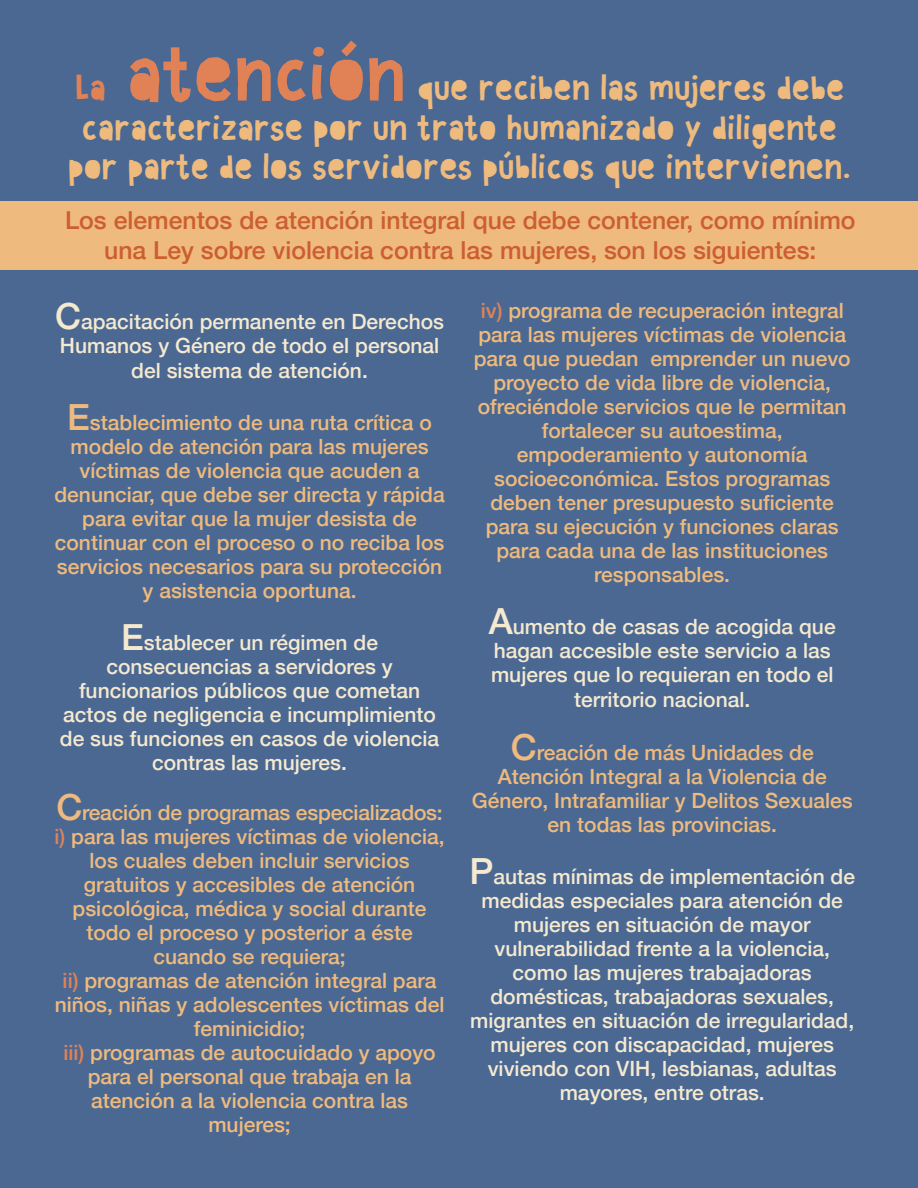
<style>
.page{position:relative;width:918px;height:1188px;background:#4a6892}
.page>*{position:absolute;margin:0;border:0;box-sizing:border-box;transform-origin:0 0}
.t1{font:33px/39.6px "Paperland";color:#efba7d;text-align:center}
.t2{font:500 24.75px/29.7px "Helvetica Neue";color:#cc5e31;text-align:center}
.t3{font:500 21px/24px "Helvetica Neue";color:#efba7d;text-align:center}
.t4{font:500 21px/24px "Helvetica Neue";color:#f5e9d0;text-align:center}
.s1{color:#e18256}
.s2{font-size:72px;color:#e18256}
.s3{font-size:36px}
</style>
<div class="page">
<div style="left:0;top:201px;width:918px;height:69px;background:#efba7d"></div>
<h1 class="t1" style="left:69px;top:67px;width:784px"><span class="s1">La</span> <span class="s2">atención</span> que reciben las mujeres debe caracterizarse por un trato humanizado y diligente por parte de los servidores públicos que intervienen.</h1>
<p class="t2" style="left:65px;top:203px;width:792px">Los elementos de atención integral que debe contener, como mínimo una Ley sobre violencia contra las mujeres, son los siguientes:</p>
<p class="t4" style="left:55px;top:307px;width:390px;line-height:24.6px"><span class="s3">C</span>apacitación permanente en Derechos<br>Humanos y Género de todo el personal del sistema de atención.</p>
<p class="t3" style="left:54px;top:409px;width:392px"><span class="s3">E</span>stablecimiento de una ruta crítica o modelo de atención para las mujeres víctimas de violencia que acuden a denunciar, que debe ser directa y rápida para evitar que la mujer desista de continuar con el proceso o no reciba los servicios necesarios para su protección y asistencia oportuna.</p>
<p class="t4" style="left:60px;top:629px;width:381px"><span class="s3">E</span>stablecer un régimen de consecuencias a servidores y funcionarios públicos que cometan actos de negligencia e incumplimiento de sus funciones en casos de violencia contras las mujeres.</p>
<p class="t3" style="left:54px;top:798px;width:392px"><span class="s3">C</span>reación de programas especializados: <span class="s1">i)</span> para las mujeres víctimas de violencia, los cuales deben incluir servicios gratuitos y accesibles de atención psicológica, médica y social durante todo el proceso y posterior a éste cuando se requiera;<br><span class="s1">ii)</span> programas de atención integral para niños, niñas y adolescentes víctimas del feminicidio;<br><span class="s1">iii)</span> programas de autocuidado y apoyo para el personal que trabaja en la atención a la violencia contra las mujeres;</p>
<p class="t3" style="left:474px;top:297px;width:378px"><span class="s1">iv)</span> programa de recuperación integral para las mujeres víctimas de violencia para que puedan emprender un nuevo proyecto de vida libre de violencia, ofreciéndole servicios que le permitan fortalecer su autoestima, empoderamiento y autonomía socioeconómica. Estos programas deben tener presupuesto suficiente para su ejecución y funciones claras para cada una de las instituciones responsables.</p>
<p class="t4" style="left:489px;top:613px;width:348px;line-height:24.5px"><span class="s3">A</span>umento de casas de acogida que hagan accesible este servicio a las mujeres que lo requieran en todo el territorio nacional.</p>
<p class="t3" style="left:472px;top:738px;width:382px"><span class="s3">C</span>reación de más Unidades de<br>Atención Integral a la Violencia de<br>Género, Intrafamiliar y Delitos Sexuales en todas las provincias.</p>
<p class="t4" style="left:469px;top:863px;width:387px"><span class="s3">P</span>autas mínimas de implementación de medidas especiales para atención de mujeres en situación de mayor vulnerabilidad frente a la violencia, como las mujeres trabajadoras domésticas, trabajadoras sexuales, migrantes en situación de irregularidad, mujeres con discapacidad, mujeres viviendo con VIH, lesbianas, adultas mayores, entre otras.</p>
</div>
